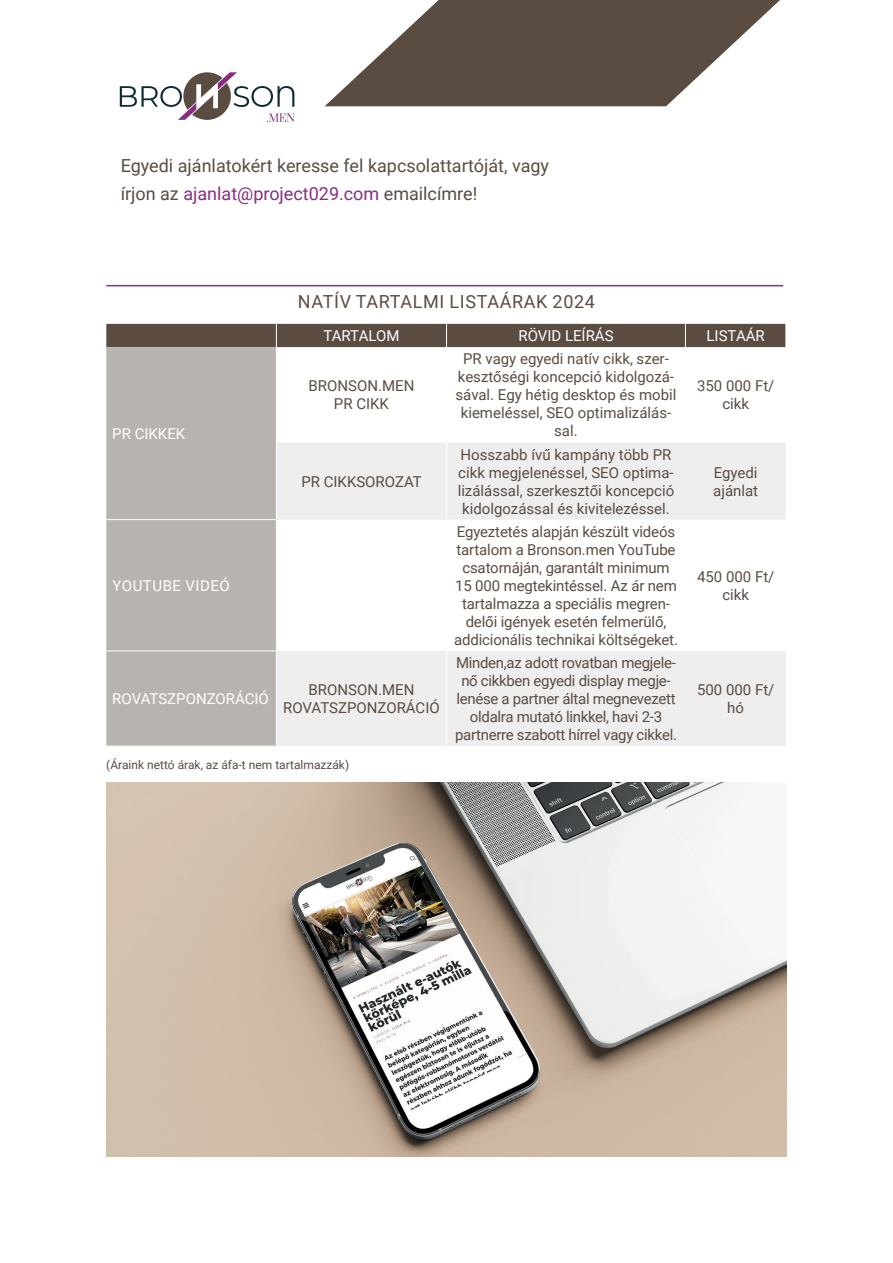
<style>
.page{position:relative;width:893px;height:1263px;background:#fff}
.page>*{position:absolute;margin:0;border:0;box-sizing:border-box;transform-origin:0 0}
.t1{font:18px/28.5px "Roboto";color:#5b4c42}
.t2{font:18px "Roboto";letter-spacing:.035em;color:#5b4c42}
.t3{font:15px/18px "Roboto";letter-spacing:-.01em;color:#5b4c42;text-align:center}
.t4{font:15px "Roboto";color:#fff}
.t5{font:15px "Roboto";letter-spacing:.035em;color:#fff}
.t6{font:15px "Roboto";letter-spacing:-.03em;color:#fff}
.t7{font:12px "Roboto";color:#5b4c42}
.s1{color:#892c81}
</style>
<div class="page">
<svg style="left:325px;top:0;width:455px;height:106px;fill:#5b4c42"></svg>
<svg style="left:120px;top:72px;width:174px;height:50px"></svg>
<div style="left:106px;top:347px;width:170px;height:399px;background:#b8b3ae"></div>
<svg style="left:277px;top:442px;width:509px;height:304px;fill:#eeeeef"></svg>
<div style="left:106px;top:324px;width:680px;height:23px;background:#5b4c42"></div>
<hr style="left:446px;top:442px;width:1px;height:78px;background:#fff">
<hr style="left:446px;top:520px;width:1px;height:131px;background:#fff">
<hr style="left:446px;top:651px;width:1px;height:95px;background:#fff">
<hr style="left:106px;top:519px;width:171px;height:1px;background:#fff">
<hr style="left:106px;top:650px;width:171px;height:1px;background:#fff">
<hr style="left:106px;top:285px;width:677px;height:1px;background:#892c81">
<img style="left:106px;top:783px;width:681px;height:374px">
<p class="t1" style="left:121px;top:151px;width:430px">Egyedi ajánlatokért keresse fel kapcsolattartóját, vagy írjon az <span class="s1">ajanlat@project029.com</span> emailcímre!</p>
<p class="t4" style="left:112px;top:423px;width:75px">PR CIKKEK</p>
<p class="t5" style="left:113px;top:575px;width:119px">YOUTUBE VIDEÓ</p>
<p class="t2" style="left:298px;top:289px;width:299px">NATÍV TARTALMI LISTAÁRAK 2024</p>
<p class="t6" style="left:323px;top:325px;width:77px">TARTALOM</p>
<p class="t4" style="left:518px;top:325px;width:97px">RÖVID LEÍRÁS</p>
<p class="t4" style="left:707px;top:325px;width:60px">LISTAÁR</p>
<p class="t3" style="left:309px;top:376px;width:107px">BRONSON.MEN<br>PR CIKK</p>
<p class="t3" style="left:301px;top:472px;width:122px">PR CIKKSOROZAT</p>
<p class="t3" style="left:456px;top:349px;width:222px">PR vagy egyedi natív cikk, szer&shy;kesztőségi koncepció kidolgozá&shy;sával. Egy hétig desktop és mobil kiemeléssel, SEO optimalizálás&shy;sal.</p>
<p class="t3" style="left:458px;top:445px;width:218px">Hosszabb ívű kampány több PR cikk megjelenéssel, SEO optima&shy;lizálással, szerkesztői koncepció kidolgozással és kivitelezéssel.</p>
<p class="t3" style="left:454px;top:522px;width:225px">Egyeztetés alapján készült videós tartalom a Bronson.men YouTube csatornáján, garantált minimum 15 000 megtekintéssel. Az ár nem tartalmazza a speciális megren&shy;delői igények esetén felmerülő, addicionális technikai költségeket.</p>
<p class="t3" style="left:697px;top:376px;width:79px">350 000 Ft/ cikk</p>
<p class="t3" style="left:713px;top:463px;width:46px;text-align:left">Egyedi ajánlat</p>
<p class="t3" style="left:697px;top:567px;width:79px">450 000 Ft/ cikk</p>
<p class="t4" style="left:112px;top:688px;width:158px">ROVATSZPONZORÁCIÓ</p>
<p class="t3" style="left:283px;top:680px;width:158px">BRONSON.MEN<br>ROVATSZPONZORÁCIÓ</p>
<p class="t7" style="left:106px;top:757px;width:244px">(Áraink nettó árak, az áfa-t nem tartalmazzák)</p>
<p class="t3" style="left:455px;top:653px;width:223px">Minden,az adott rovatban megjele&shy;nő cikkben egyedi display megje&shy;lenése a partner által megnevezett oldalra mutató linkkel, havi 2-3 partnerre szabott hírrel vagy cikkel.</p>
<p class="t3" style="left:697px;top:680px;width:79px">500 000 Ft/ hó</p>
</div>
